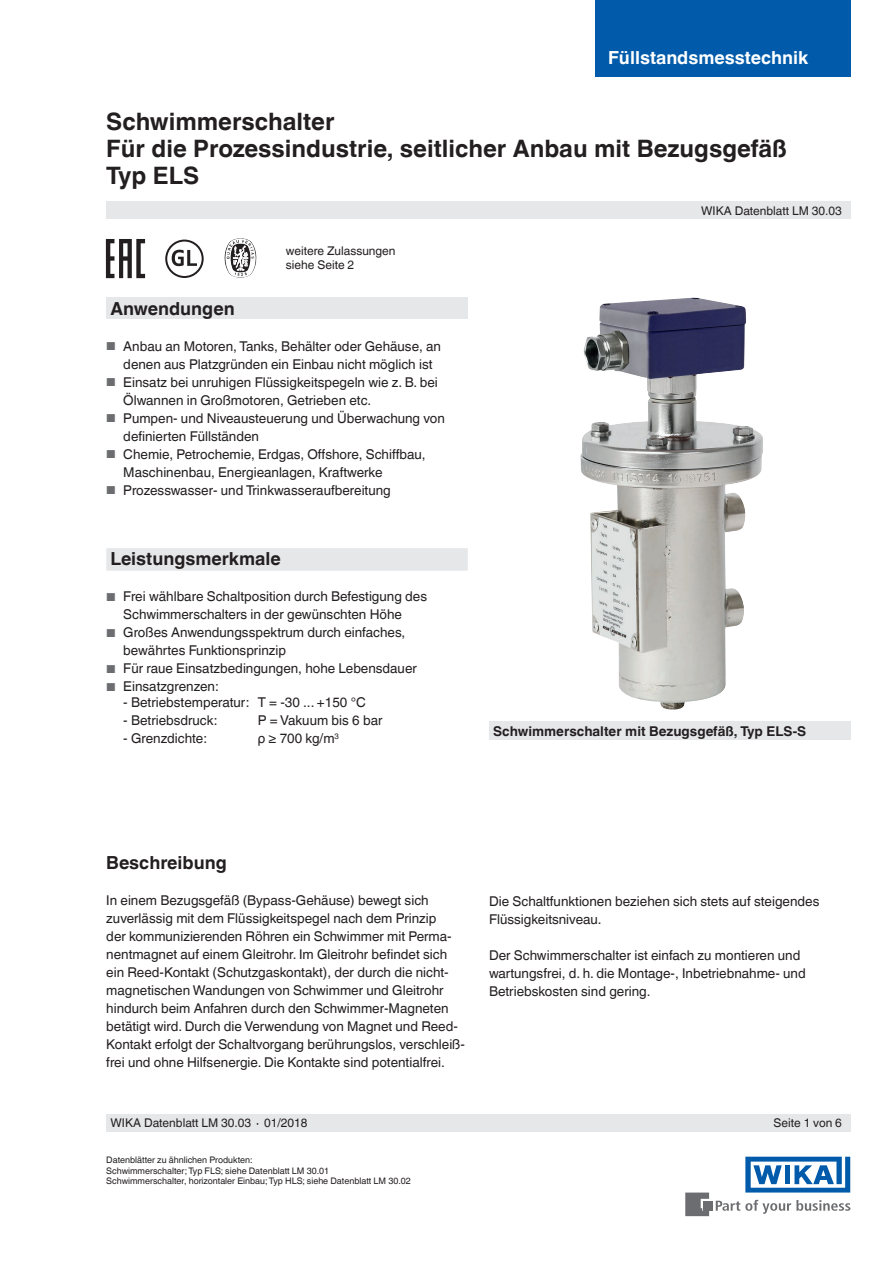
<style>
.page{position:relative;width:893px;height:1263px;background:#fff}
.page>*{position:absolute;margin:0;border:0;box-sizing:border-box;transform-origin:0 0}
.t1{font:700 24px/27px "Helvetica World";color:#231f20}
.t2{font:700 18px "Helvetica World";color:#231f20}
.t3{font:700 18px "Helvetica World";color:#fff}
.t4{font:13.5px/18px "Helvetica World";color:#231f20}
.t5{font:700 13.5px "Helvetica World";color:#231f20}
.t6{font:12px/13.5px "Helvetica World";color:#231f20}
.t7{font:9px/10.5px "Helvetica World";color:#231f20}
.s1{font-size:11.55px;color:#6c6d70}
</style>
<div class="page">
<div style="left:106px;top:298px;width:362px;height:21px;background:#e6e7e9"></div>
<svg style="left:716px;top:1200px;width:134px;height:14px"></svg>
<div style="left:703px;top:1201px;width:9px;height:9px;background:#6c6d70"></div>
<svg style="left:685px;top:1192px;width:24px;height:24px"></svg>
<svg style="left:745px;top:1157px;width:105px;height:35px"></svg>
<div style="left:106px;top:202px;width:744px;height:17px;background:#e6e7e9"></div>
<div style="left:106px;top:1114px;width:744px;height:17px;background:#e6e7e9"></div>
<img style="left:580px;top:298px;width:183px;height:412px">
<div style="left:489px;top:722px;width:361px;height:18px;background:#e6e7e9"></div>
<div style="left:106px;top:548px;width:362px;height:23px;background:#e6e7e9"></div>
<div style="left:595px;top:0;width:255px;height:77px;background:#015aaa"></div>
<svg style="left:106px;top:239px;width:39px;height:39px"></svg>
<div style="left:165px;top:240px;width:39px;height:38px;border:2px solid #231f20;border-radius:50%"></div>
<svg style="left:172px;top:250px;width:25px;height:16px"></svg>
<img style="left:225px;top:238px;width:23px;height:40px">
<h2 class="t3" style="left:608px;top:47px;width:202px">Füllstandsmesstechnik</h2>
<h1 class="t1" style="left:106px;top:108px;width:682px">Schwimmerschalter<br>Für die Prozessindustrie, seitlicher Anbau mit Bezugsgefäß<br>Typ ELS</h1>
<p class="t6" style="left:286px;top:244px;width:111px">weitere Zulassungen siehe Seite 2</p>
<h2 class="t2" style="left:111px;top:298px;width:126px">Anwendungen</h2>
<p class="t4" style="left:123px;top:337px;width:319px;text-indent:-17px"><span class="s1">■</span> Anbau an Motoren, Tanks, Behälter oder Gehäuse, an denen aus Platzgründen ein Einbau nicht möglich ist</p>
<p class="t4" style="left:123px;top:373px;width:316px;text-indent:-17px"><span class="s1">■</span> Einsatz bei unruhigen Flüssigkeitspegeln wie z. B. bei<br>Ölwannen in Großmotoren, Getrieben etc.</p>
<p class="t4" style="left:123px;top:409px;width:323px;text-indent:-17px"><span class="s1">■</span> Pumpen- und Niveausteuerung und Überwachung von definierten Füllständen</p>
<p class="t4" style="left:123px;top:445px;width:304px;text-indent:-17px"><span class="s1">■</span> Chemie, Petrochemie, Erdgas, Offshore, Schiffbau,<br>Maschinenbau, Energieanlagen, Kraftwerke</p>
<p class="t4" style="left:106px;top:481px;width:286px"><span class="s1">■</span> Prozesswasser- und Trinkwasseraufbereitung</p>
<h2 class="t2" style="left:111px;top:549px;width:172px">Leistungsmerkmale</h2>
<p class="t4" style="left:106px;top:588px;width:322px;text-align:center"><span class="s1">■</span> Frei wählbare Schaltposition durch Befestigung des<br>Schwimmerschalters in der gewünschten Höhe</p>
<p class="t4" style="left:123px;top:624px;width:283px;text-indent:-17px"><span class="s1">■</span> Großes Anwendungsspektrum durch einfaches, bewährtes Funktionsprinzip</p>
<p class="t4" style="left:106px;top:660px;width:312px"><span class="s1">■</span> Für raue Einsatzbedingungen, hohe Lebensdauer</p>
<p class="t4" style="left:106px;top:678px;width:114px"><span class="s1">■</span> Einsatzgrenzen:</p>
<p class="t4" style="left:123px;top:693px;width:244px">- Betriebstemperatur: T = -30 ... +150 °C</p>
<p class="t4" style="left:123px;top:712px;width:96px">- Betriebsdruck:</p>
<p class="t4" style="left:258px;top:712px;width:126px">P = Vakuum bis 6 bar</p>
<p class="t4" style="left:123px;top:730px;width:85px">- Grenzdichte:</p>
<p class="t4" style="left:258px;top:730px;width:83px">ρ ≥ 700 kg/m<sup>3</sup></p>
<p class="t6" style="left:701px;top:204px;width:142px">WIKA Datenblatt LM 30.03</p>
<p class="t5" style="left:493px;top:723px;width:314px">Schwimmerschalter mit Bezugsgefäß, Typ ELS-S</p>
<h2 class="t2" style="left:106px;top:853px;width:122px">Beschreibung</h2>
<p class="t4" style="left:106px;top:892px;width:360px">In einem Bezugsgefäß (Bypass-Gehäuse) bewegt sich zuverlässig mit dem Flüssigkeitspegel nach dem Prinzip<br>der kommunizierenden Röhren ein Schwimmer mit Perma&shy;nentmagnet auf einem Gleitrohr. Im Gleitrohr befindet sich ein Reed-Kontakt (Schutzgaskontakt), der durch die nicht&shy;magnetischen Wandungen von Schwimmer und Gleitrohr hindurch beim Anfahren durch den Schwimmer-Magneten betätigt wird. Durch die Verwendung von Magnet und Reed-Kontakt erfolgt der Schaltvorgang berührungslos, verschleiß&shy;frei und ohne Hilfsenergie. Die Kontakte sind potentialfrei.</p>
<p class="t4" style="left:489px;top:892px;width:332px">Die Schaltfunktionen beziehen sich stets auf steigendes<br>Flüssigkeitsniveau.</p>
<p class="t4" style="left:489px;top:946px;width:318px">Der Schwimmerschalter ist einfach zu montieren und wartungsfrei, d. h. die Montage-, Inbetriebnahme- und<br>Betriebskosten sind gering.</p>
<p class="t6" style="left:111px;top:1116px;width:199px">WIKA Datenblatt LM 30.03 ∙ 01/2018</p>
<p class="t6" style="left:773px;top:1116px;width:70px">Seite 1 von 6</p>
<p class="t7" style="left:106px;top:1155px;width:306px">Datenblätter zu ähnlichen Produkten:<br>Schwimmerschalter; Typ FLS; siehe Datenblatt LM 30.01<br>Schwimmerschalter, horizontaler Einbau; Typ HLS; siehe Datenblatt LM 30.02</p>
</div>
